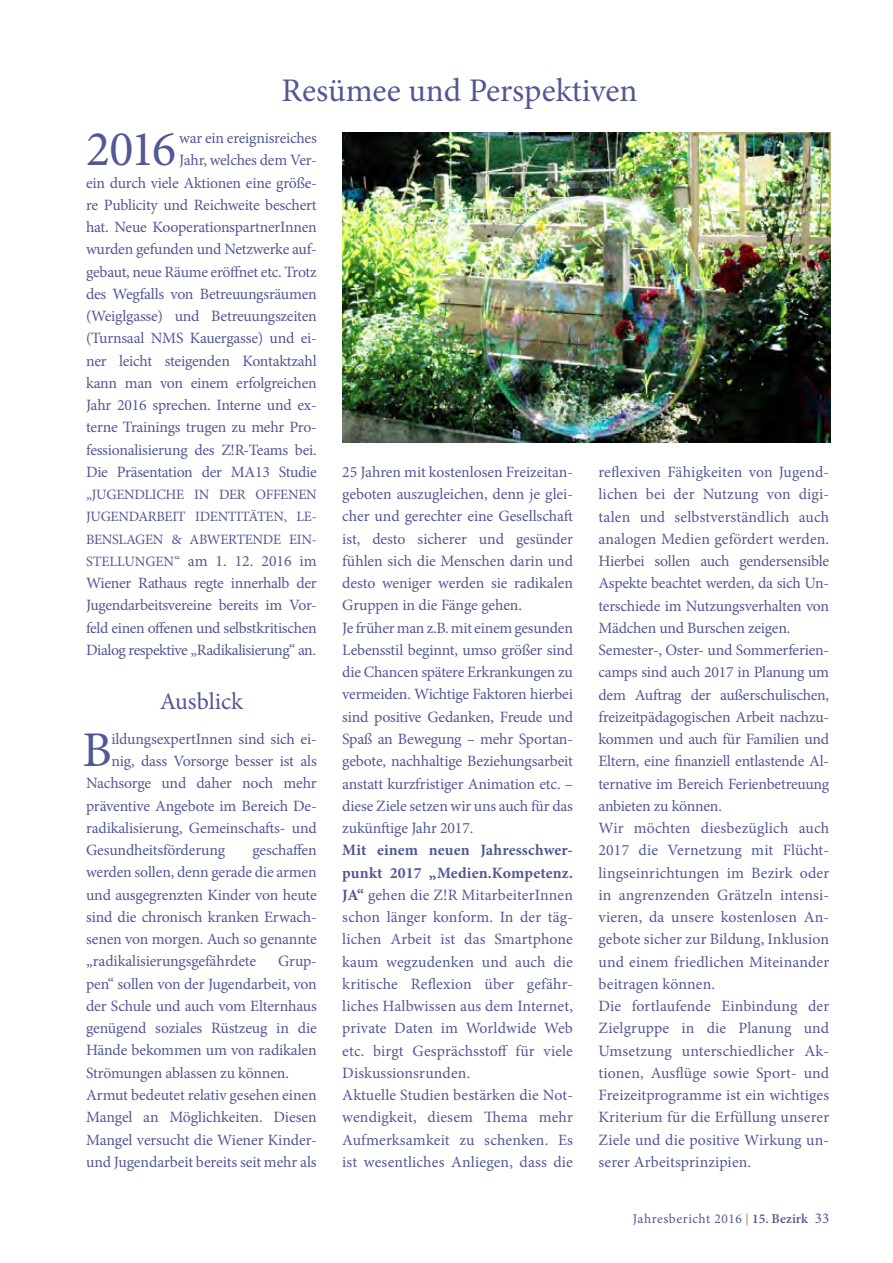
<style>
.page{position:relative;width:893px;height:1263px;background:#fff}
.page>*{position:absolute;margin:0;border:0;box-sizing:border-box;transform-origin:0 0}
.t1{font:49.95px "Minion Pro";color:#525894}
.t2{font:33px "Minion Pro";letter-spacing:-.005em;color:#525894}
.t3{font:24px "Minion Pro";letter-spacing:-.005em;color:#525894}
.t4{font:15.75px/22.2px "Minion Pro";letter-spacing:-.01em;color:#525894}
.t5{font:15.75px/22.2px "Minion Pro";letter-spacing:.01em;color:#525894}
.t6{font:14.25px/22.2px "Minion Pro";letter-spacing:-.02em;color:#525894;text-align:justify}
.t7{font:13.5px "Minion Pro";letter-spacing:.04em;color:#525894}
.s1{font-size:14.25px}
.s2{font-weight:700}
.s3{font-family:"Helvetica Neue";font-size:12px;color:#cd6927}
.s4{font-weight:600}
.s5{font-size:15px}
</style>
<div class="page">
<img style="left:343px;top:132px;width:488px;height:310px">
<h2 class="t2" style="left:282px;top:68px;width:357px">Resümee und Perspektiven</h2>
<p class="t4" style="left:86px;top:127px;width:232px;text-align:right">war ein ereignisreiches<br>Jahr, welches dem Ver-<br>ein durch viele Aktionen eine größe&shy;re Publicity und Reichweite beschert hat. Neue KooperationspartnerInnen wurden gefunden und Netzwerke auf&shy;gebaut, neue Räume eröffnet etc. Trotz des Wegfalls von Betreuungsräumen (Weiglgasse) und Betreuungszeiten (Turnsaal NMS Kauergasse) und ei&shy;ner leicht steigenden Kontaktzahl kann man von einem erfolgreichen Jahr 2016 sprechen. Interne und ex&shy;terne Trainings trugen zu mehr Pro&shy;fessionalisierung des Z!R-Teams bei.<br>Die Präsentation der MA13 Studie</p>
<p class="t6" style="left:86px;top:483px;width:232px">„JUGENDLICHE IN DER OFFENEN JUGENDARBEIT IDENTITÄTEN, LE-BENSLAGEN &amp; ABWERTENDE EIN-</p>
<p class="t4" style="left:86px;top:550px;width:232px;text-align:justify"><span class="s1">STELLUNGEN“</span> am 1. 12. 2016 im Wiener Rathaus regte innerhalb der Jugendarbeitsvereine bereits im Vor&shy;feld einen offenen und selbstkritischen Dialog respektive „Radikalisierung“ an.</p>
<h3 class="t3" style="left:160px;top:685px;width:85px">Ausblick</h3>
<h1 class="t1" style="left:82px;top:717px;width:31px">B</h1>
<p class="t4" style="left:111px;top:728px;width:207px">ildungsexpertInnen sind sich ei-</p>
<h1 class="t1" style="left:86px;top:116px;width:92px">2016</h1>
<p class="t4" style="left:111px;top:750px;width:207px">nig, dass Vorsorge besser ist als</p>
<p class="t4" style="left:86px;top:772px;width:232px">Nachsorge und daher noch mehr</p>
<p class="t4" style="left:86px;top:794px;width:232px">präventive Angebote im Bereich De-</p>
<p class="t4" style="left:86px;top:817px;width:232px">radikalisierung, Gemeinschafts- und</p>
<p class="t4" style="left:86px;top:839px;width:140px">Gesundheitsförderung</p>
<p class="t4" style="left:86px;top:839px;width:232px;text-align:justify;text-indent:166px">geschaffen werden sollen, denn gerade die armen und ausgegrenzten Kinder von heute sind die chronisch kranken Erwach&shy;senen von morgen. Auch so genannte „radikalisierungsgefährdete</p>
<p class="t4" style="left:86px;top:950px;width:232px;text-indent:192px">Grup&shy;pen“ sollen von der Jugendarbeit, von der Schule und auch vom Elternhaus genügend soziales Rüstzeug in die<br>Hände bekommen um von radikalen<br>Strömungen ablassen zu können.<br>Armut bedeutet relativ gesehen einen<br>Mangel an Möglichkeiten. Diesen<br>Mangel versucht die Wiener Kinder&shy;und Jugendarbeit bereits seit mehr als</p>
<p class="t4" style="left:342px;top:461px;width:232px">25 Jahren mit kostenlosen Freizeitan&shy;geboten auszugleichen, denn je glei&shy;cher und gerechter eine Gesellschaft ist, desto sicherer und gesünder fühlen sich die Menschen darin und desto weniger werden sie radikalen Gruppen in die Fänge gehen.<br>Je früher man z.B. mit einem gesunden Lebensstil beginnt, umso größer sind die Chancen spätere Erkrankungen zu vermeiden. Wichtige Faktoren hierbei sind positive Gedanken, Freude und Spaß an Bewegung – mehr Sportan&shy;gebote, nachhaltige Beziehungsarbeit anstatt kurzfristiger Animation etc. – diese Ziele setzen wir uns auch für das zukünftige Jahr 2017.</p>
<p class="t5" style="left:342px;top:839px;width:232px"><span class="s2">Mit einem neuen Jahresschwer&shy;punkt 2017 „Medien.Kompetenz.<br>JA“</span> gehen die Z!R MitarbeiterInnen schon länger konform. In der täg&shy;lichen Arbeit ist das Smartphone kaum wegzudenken und auch die kritische Reflexion über gefähr&shy;liches Halbwissen aus dem Internet, private Daten im Worldwide Web etc. birgt Gesprächsstoff für viele<br>Diskussionsrunden.<br>Aktuelle Studien bestärken die Not&shy;wendigkeit, diesem Thema mehr<br>Aufmerksamkeit zu schenken. Es ist wesentliches Anliegen, dass die</p>
<p class="t4" style="left:598px;top:461px;width:232px">reflexiven Fähigkeiten von Jugend&shy;lichen bei der Nutzung von digi&shy;talen und selbstverständlich auch analogen Medien gefördert werden.<br>Hierbei sollen auch gendersensible Aspekte beachtet werden, da sich Un&shy;terschiede im Nutzungsverhalten von Mädchen und Burschen zeigen.<br>Semester-, Oster- und Sommerferien&shy;camps sind auch 2017 in Planung um dem Auftrag der außerschulischen, freizeitpädagogischen Arbeit nachzu&shy;kommen und auch für Familien und Eltern, eine finanziell entlastende Al&shy;ternative im Bereich Ferienbetreuung anbieten zu können.<br>Wir möchten diesbezüglich auch 2017 die Vernetzung mit Flücht&shy;lingseinrichtungen im Bezirk oder in angrenzenden Grätzeln intensi&shy;vieren, da unsere kostenlosen An&shy;gebote sicher zur Bildung, Inklusion und einem friedlichen Miteinander beitragen können.<br>Die fortlaufende Einbindung der Zielgruppe in die Planung und Umsetzung unterschiedlicher Ak&shy;tionen, Ausflüge sowie Sport- und Freizeitprogramme ist ein wichtiges Kriterium für die Erfüllung unserer Ziele und die positive Wirkung un&shy;serer Arbeitsprinzipien.</p>
<p class="t7" style="left:633px;top:1210px;width:198px">Jahresbericht 2016 <span class="s3">|</span> <span class="s4">15. Bezirk</span> <span class="s5">33</span></p>
</div>
